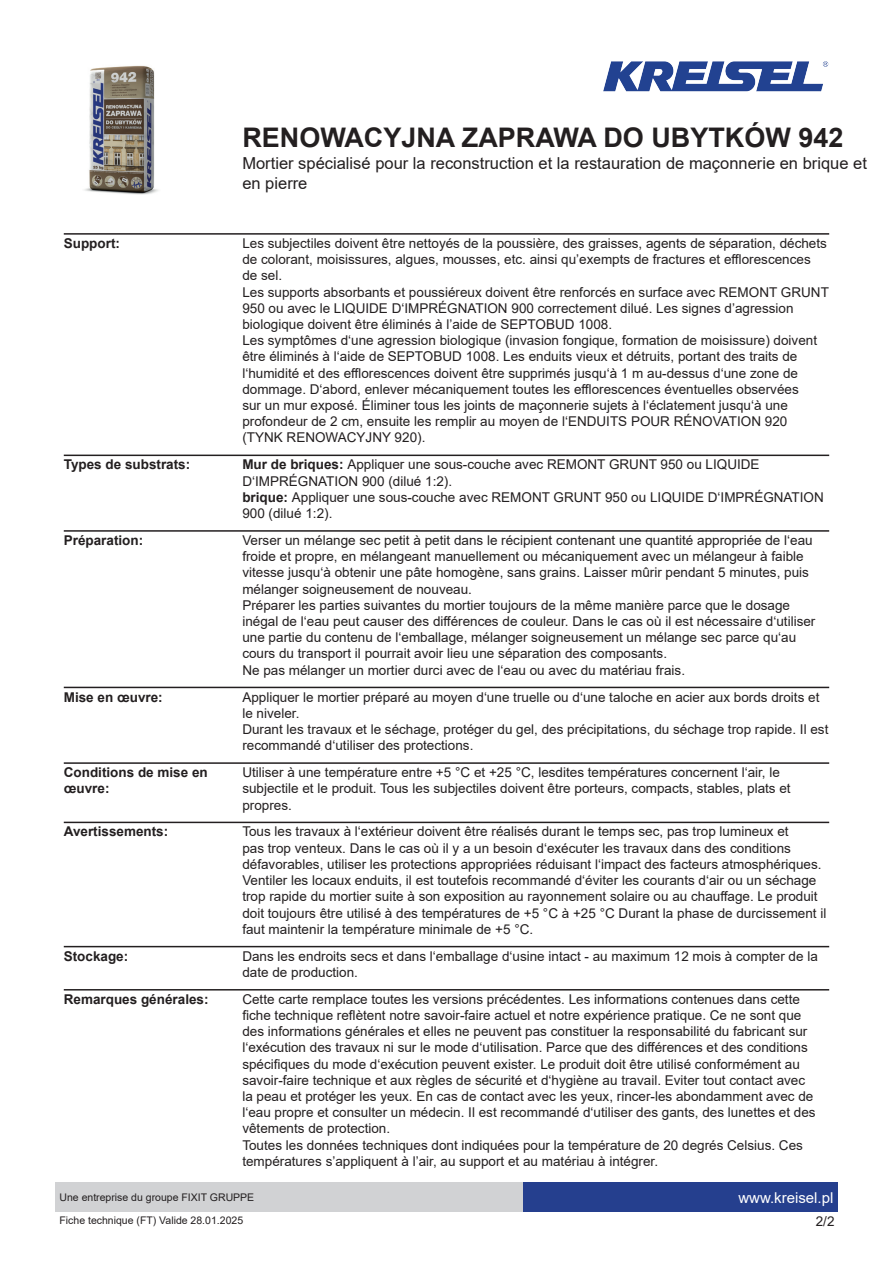
<style>
.page{position:relative;width:893px;height:1263px;background:#fff}
.page>*{position:absolute;margin:0;border:0;box-sizing:border-box;transform-origin:0 0}
.t1{font:700 27px "Arial";color:#231f20}
.t2{font:16.5px/19.8px "Arial";color:#231f20}
.t3{font:15px "Arial";color:#fff}
.t4{font:13.5px/16.2px "Arial";color:#231f20}
.t5{font:700 13.5px/16.2px "Arial";color:#231f20}
.t6{font:10.5px "Arial";color:#231f20}
.s1{font-weight:700}
</style>
<div class="page">
<img style="left:84px;top:65px;width:74px;height:130px">
<img style="left:603px;top:61px;width:226px;height:31px">
<div style="left:523px;top:1182px;width:315px;height:30px;background:#253f8e"></div>
<div style="left:55px;top:1182px;width:468px;height:30px;background:#d1d2d4"></div>
<hr style="left:64px;top:233px;width:765px;height:2px;background:#231f20">
<hr style="left:64px;top:455px;width:765px;height:1px;background:#231f20">
<hr style="left:64px;top:530px;width:765px;height:2px;background:#231f20">
<hr style="left:64px;top:687px;width:765px;height:1px;background:#231f20">
<hr style="left:64px;top:762px;width:765px;height:2px;background:#231f20">
<hr style="left:64px;top:822px;width:765px;height:1px;background:#231f20">
<hr style="left:64px;top:946px;width:765px;height:1px;background:#231f20">
<hr style="left:64px;top:989px;width:765px;height:1px;background:#231f20">
<h1 class="t1" style="left:242px;top:119px;width:603px">RENOWACYJNA ZAPRAWA DO UBYTKÓW 942</h1>
<p class="t2" style="left:242px;top:154px;width:626px">Mortier spécialisé pour la reconstruction et la restauration de maçonnerie en brique et en pierre</p>
<p class="t5" style="left:64px;top:235px;width:58px">Support:</p>
<p class="t4" style="left:242px;top:235px;width:588px">Les subjectiles doivent être nettoyés de la poussière, des graisses, agents de séparation, déchets de colorant, moisissures, algues, mousses, etc. ainsi qu’exempts de fractures et efflorescences de sel.<br>Les supports absorbants et poussiéreux doivent être renforcés en surface avec REMONT GRUNT 950 ou avec le LIQUIDE D‘IMPRÉGNATION 900 correctement dilué. Les signes d’agression biologique doivent être éliminés à l’aide de SEPTOBUD 1008.<br>Les symptômes d‘une agression biologique (invasion fongique, formation de moisissure) doivent être éliminés à l‘aide de SEPTOBUD 1008. Les enduits vieux et détruits, portant des traits de l‘humidité et des efflorescences doivent être supprimés jusqu‘à 1 m au-dessus d‘une zone de dommage. D‘abord, enlever mécaniquement toutes les efflorescences éventuelles observées<br>sur un mur exposé. Éliminer tous les joints de maçonnerie sujets à l‘éclatement jusqu‘à une profondeur de 2 cm, ensuite les remplir au moyen de l‘ENDUITS POUR RÉNOVATION 920 (TYNK RENOWACYJNY 920).</p>
<p class="t5" style="left:64px;top:457px;width:128px">Types de substrats:</p>
<p class="t4" style="left:242px;top:456px;width:583px"><span class="s1">Mur de briques:</span> Appliquer une sous-couche avec REMONT GRUNT 950 ou LIQUIDE D‘IMPRÉGNATION 900 (dilué 1:2).<br><span class="s1">brique:</span> Appliquer une sous-couche avec REMONT GRUNT 950 ou LIQUIDE D‘IMPRÉGNATION 900 (dilué 1:2).</p>
<p class="t5" style="left:64px;top:532px;width:81px">Préparation:</p>
<p class="t4" style="left:242px;top:532px;width:575px">Verser un mélange sec petit à petit dans le récipient contenant une quantité appropriée de l‘eau froide et propre, en mélangeant manuellement ou mécaniquement avec un mélangeur à faible vitesse jusqu‘à obtenir une pâte homogène, sans grains. Laisser mûrir pendant 5 minutes, puis mélanger soigneusement de nouveau.<br>Préparer les parties suivantes du mortier toujours de la même manière parce que le dosage inégal de l‘eau peut causer des différences de couleur. Dans le cas où il est nécessaire d‘utiliser une partie du contenu de l‘emballage, mélanger soigneusement un mélange sec parce qu‘au cours du transport il pourrait avoir lieu une séparation des composants.<br>Ne pas mélanger un mortier durci avec de l‘eau ou avec du matériau frais.</p>
<p class="t5" style="left:64px;top:689px;width:101px">Mise en œuvre:</p>
<p class="t4" style="left:242px;top:689px;width:588px">Appliquer le mortier préparé au moyen d‘une truelle ou d‘une taloche en acier aux bords droits et le niveler.<br>Durant les travaux et le séchage, protéger du gel, des précipitations, du séchage trop rapide. Il est recommandé d‘utiliser des protections.</p>
<p class="t5" style="left:64px;top:764px;width:146px">Conditions de mise en œuvre:</p>
<p class="t4" style="left:242px;top:764px;width:550px">Utiliser à une température entre +5 °C et +25 °C, lesdites températures concernent l‘air, le subjectile et le produit. Tous les subjectiles doivent être porteurs, compacts, stables, plats et propres.</p>
<p class="t5" style="left:64px;top:824px;width:106px">Avertissements:</p>
<p class="t4" style="left:242px;top:823px;width:586px">Tous les travaux à l‘extérieur doivent être réalisés durant le temps sec, pas trop lumineux et<br>pas trop venteux. Dans le cas où il y a un besoin d‘exécuter les travaux dans des conditions défavorables, utiliser les protections appropriées réduisant l‘impact des facteurs atmosphériques.<br>Ventiler les locaux enduits, il est toutefois recommandé d‘éviter les courants d‘air ou un séchage trop rapide du mortier suite à son exposition au rayonnement solaire ou au chauffage. Le produit doit toujours être utilisé à des températures de +5 °C à +25 °C Durant la phase de durcissement il faut maintenir la température minimale de +5 °C.</p>
<p class="t5" style="left:64px;top:948px;width:66px">Stockage:</p>
<p class="t4" style="left:242px;top:948px;width:577px">Dans les endroits secs et dans l‘emballage d‘usine intact - au maximum 12 mois à compter de la date de production.</p>
<p class="t5" style="left:64px;top:991px;width:146px">Remarques générales:</p>
<p class="t4" style="left:242px;top:991px;width:575px">Cette carte remplace toutes les versions précédentes. Les informations contenues dans cette fiche technique reflètent notre savoir-faire actuel et notre expérience pratique. Ce ne sont que des informations générales et elles ne peuvent pas constituer la responsabilité du fabricant sur l‘exécution des travaux ni sur le mode d‘utilisation. Parce que des différences et des conditions spécifiques du mode d‘exécution peuvent exister. Le produit doit être utilisé conformément au savoir-faire technique et aux règles de sécurité et d‘hygiène au travail. Eviter tout contact avec la peau et protéger les yeux. En cas de contact avec les yeux, rincer-les abondamment avec de l‘eau propre et consulter un médecin. Il est recommandé d‘utiliser des gants, des lunettes et des vêtements de protection.<br>Toutes les données techniques dont indiquées pour la température de 20 degrés Celsius. Ces températures s’appliquent à l’air, au support et au matériau à intégrer.</p>
<p class="t6" style="left:60px;top:1190px;width:196px">Une entreprise du groupe FIXIT GRUPPE</p>
<p class="t3" style="left:738px;top:1187px;width:97px">www.kreisel.pl</p>
<p class="t6" style="left:60px;top:1213px;width:185px">Fiche technique (FT) Valide 28.01.2025</p>
<p class="t4" style="left:816px;top:1213px;width:20px">2/2</p>
</div>
